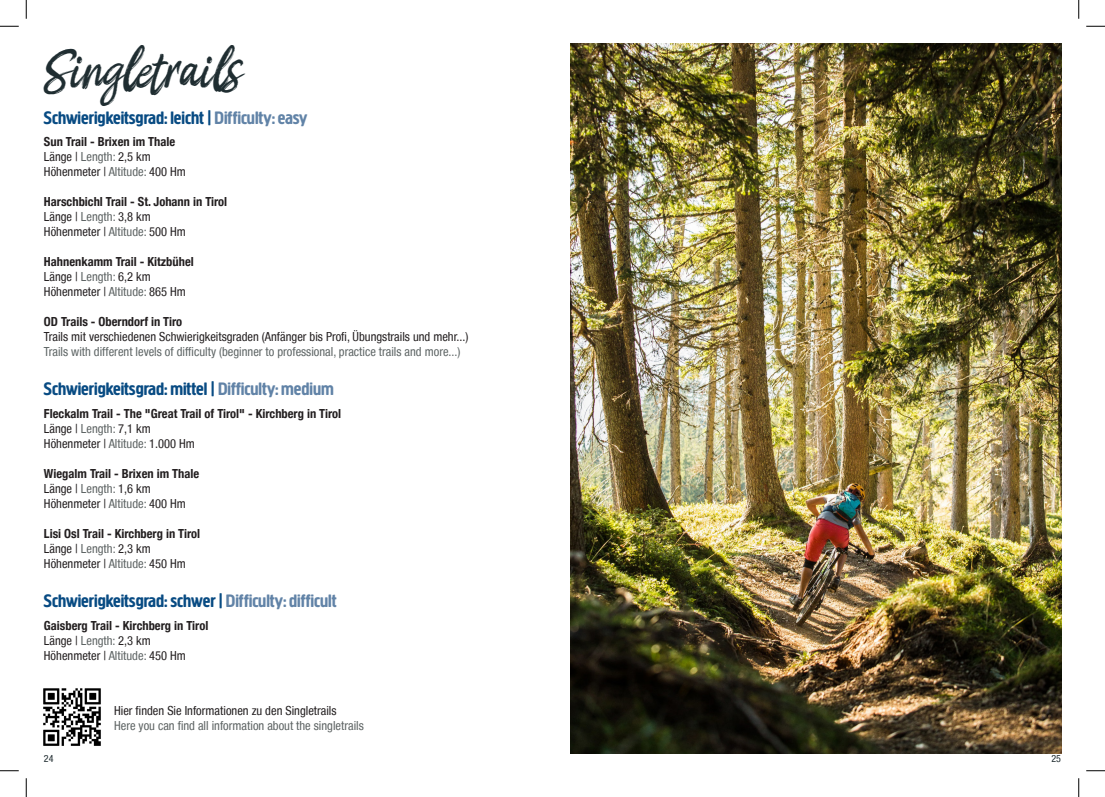
<style>
.page{position:relative;width:1105px;height:797px;background:#fff}
.page>*{position:absolute;margin:0;border:0;box-sizing:border-box;transform-origin:0 0}
.Text_EN{font:37.5px "Yokset";color:#1f2d31}
.Ü1{font:700 18.75px "Creighton Pro";color:#084b83}
.Text_DE{font:condensed 12.5px "Helvetica Neue LT";color:#231f20}
.Text_DE-2{font:700 condensed 12.5px "Helvetica Neue LT";color:#231f20}
.Text_DE-3{font:condensed 12.5px "Helvetica Neue LT";color:#5e6565}
.Text_EN-2{font:condensed 12.5px "Helvetica Neue LT";color:#5d6363}
.Text_EN-3{font:condensed 12.5px "Helvetica Neue LT";color:#231f20}
.Text_DE-4{font:condensed 10px "Helvetica Neue LT";color:#202c30}
.s1{color:#6183a7}
.s2{color:#5d6363}
</style>
<div class="page">
<img style="left:570px;top:44px;width:491px;height:709px">
<img style="left:43px;top:688px;width:58px;height:58px">
<svg style="left:0;top:25px;width:19px;height:2px"></svg>
<svg style="left:1086px;top:25px;width:19px;height:2px"></svg>
<svg style="left:0;top:770px;width:19px;height:1px"></svg>
<svg style="left:1086px;top:770px;width:19px;height:1px"></svg>
<svg style="left:25px;top:0;width:2px;height:19px"></svg>
<svg style="left:25px;top:778px;width:2px;height:19px"></svg>
<svg style="left:1078px;top:0;width:1px;height:19px"></svg>
<svg style="left:1078px;top:778px;width:1px;height:19px"></svg>
<p class="Text_EN" style="left:44px;top:51px;width:201px">Singletrails</p>
<p class="Ü1" style="left:44px;top:107px;width:265px">Schwierigkeitsgrad: leicht | <span class="s1">Difficulty: easy</span></p>
<p class="Text_DE-2" style="left:44px;top:134px;width:133px">Sun Trail - Brixen im Thale</p>
<p class="Text_DE" style="left:44px;top:150px;width:108px">Länge | <span class="s2">Length:</span> 2,5 km</p>
<p class="Text_DE" style="left:44px;top:165px;width:143px">Höhenmeter | <span class="s2">Altitude:</span> 400 Hm</p>
<p class="Text_DE-2" style="left:44px;top:194px;width:185px">Harschbichl Trail - St. Johann in Tirol</p>
<p class="Text_DE" style="left:44px;top:210px;width:108px">Länge | <span class="s2">Length:</span> 3,8 km</p>
<p class="Text_DE" style="left:44px;top:225px;width:143px">Höhenmeter | <span class="s2">Altitude:</span> 500 Hm</p>
<p class="Text_DE-2" style="left:44px;top:254px;width:151px">Hahnenkamm Trail - Kitzbühel</p>
<p class="Text_DE" style="left:44px;top:270px;width:108px">Länge | <span class="s2">Length:</span> 6,2 km</p>
<p class="Text_DE" style="left:44px;top:285px;width:143px">Höhenmeter | <span class="s2">Altitude:</span> 865 Hm</p>
<p class="Text_DE-2" style="left:44px;top:314px;width:140px">OD Trails - Oberndorf in Tiro</p>
<p class="Text_DE" style="left:44px;top:330px;width:426px">Trails mit verschiedenen Schwierigkeitsgraden (Anfänger bis Profi, Übungstrails und mehr...)</p>
<p class="Text_DE-3" style="left:44px;top:345px;width:418px">Trails with different levels of difficulty (beginner to professional, practice trails and more...)</p>
<p class="Ü1" style="left:44px;top:378px;width:291px">Schwierigkeitsgrad: mittel | <span class="s1">Difficulty: medium</span></p>
<p class="Text_DE-2" style="left:44px;top:406px;width:299px">Fleckalm Trail - The "Great Trail of Tirol" - Kirchberg in Tirol</p>
<p class="Text_DE" style="left:44px;top:421px;width:108px">Länge | <span class="s2">Length:</span> 7,1 km</p>
<p class="Text_DE" style="left:44px;top:436px;width:152px">Höhenmeter | <span class="s2">Altitude:</span> 1.000 Hm</p>
<p class="Text_DE-2" style="left:44px;top:466px;width:157px">Wiegalm Trail - Brixen im Thale</p>
<p class="Text_DE" style="left:44px;top:481px;width:108px">Länge | <span class="s2">Length:</span> 1,6 km</p>
<p class="Text_DE" style="left:44px;top:496px;width:143px">Höhenmeter | <span class="s2">Altitude:</span> 400 Hm</p>
<p class="Text_DE-2" style="left:44px;top:526px;width:158px">Lisi Osl Trail - Kirchberg in Tirol</p>
<p class="Text_DE" style="left:44px;top:541px;width:108px">Länge | <span class="s2">Length:</span> 2,3 km</p>
<p class="Text_DE" style="left:44px;top:556px;width:143px">Höhenmeter | <span class="s2">Altitude:</span> 450 Hm</p>
<p class="Ü1" style="left:44px;top:590px;width:294px">Schwierigkeitsgrad: schwer | <span class="s1">Difficulty: difficult</span></p>
<p class="Text_DE-2" style="left:44px;top:617px;width:166px">Gaisberg Trail - Kirchberg in Tirol</p>
<p class="Text_DE" style="left:44px;top:633px;width:108px">Länge | <span class="s2">Length:</span> 2,3 km</p>
<p class="Text_DE" style="left:44px;top:648px;width:143px">Höhenmeter | <span class="s2">Altitude:</span> 450 Hm</p>
<p class="Text_EN-3" style="left:114px;top:703px;width:224px">Hier finden Sie Informationen zu den Singletrails</p>
<p class="Text_EN-2" style="left:114px;top:718px;width:251px">Here you can find all information about the singletrails</p>
<p class="Text_DE-4" style="left:44px;top:753px;width:11px">24</p>
<p class="Text_DE-4" style="left:1051px;top:752px;width:11px">25</p>
</div>
